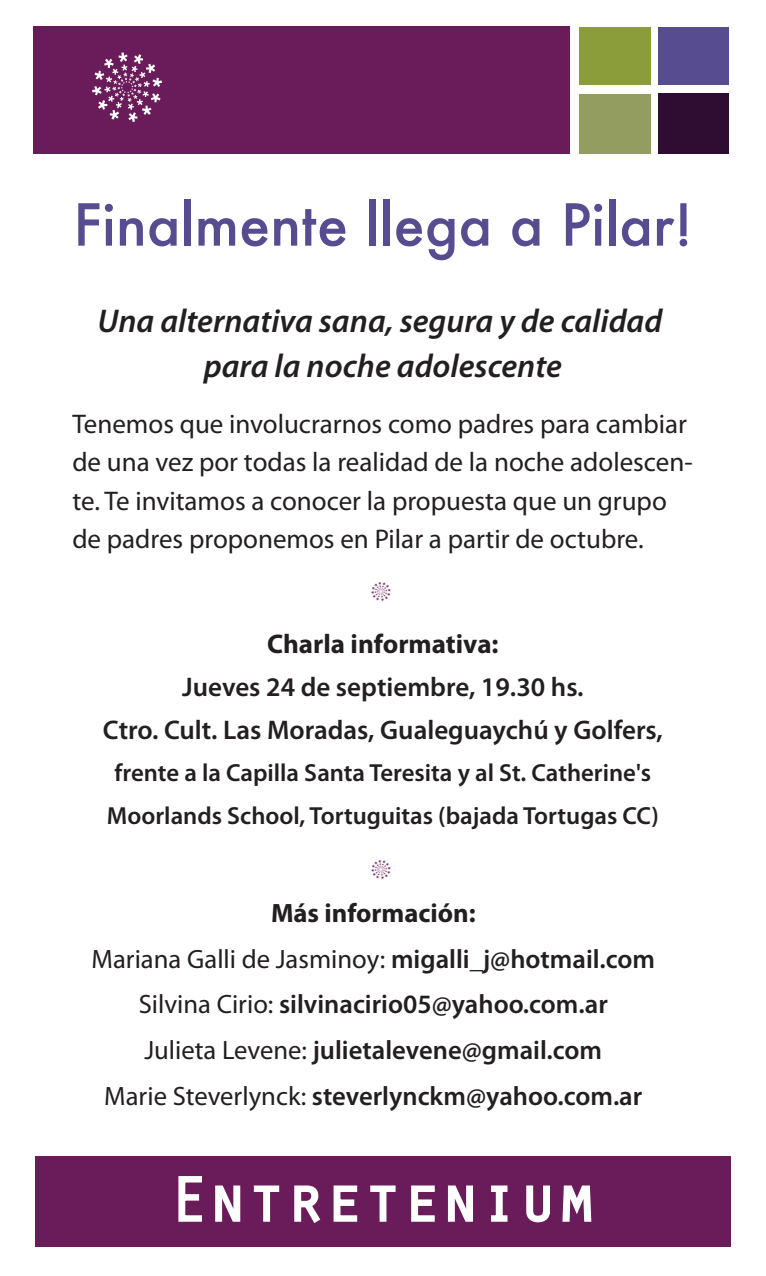
<style>
.page{position:relative;width:766px;height:1276px;background:#fff}
.page>*{position:absolute;margin:0;border:0;box-sizing:border-box;transform-origin:0 0}
.t1{font:87.08px "Superstar DJ";color:#fff}
.t2{font:64.58px "Orator Std";color:#fff}
.t3{font:500 56.25px "Futura";color:#584c91}
.t4{font:italic 600 32.85px/45px "Myriad Pro";color:#231f20;text-align:center}
.t5{font:27px/38.2px "Myriad Pro";color:#231f20}
.t6{font:600 27px/42.8px "Myriad Pro";color:#231f20;text-align:center}
.t7{font:700 27px "Myriad Pro";color:#231f20}
.t8{font:600 26.55px/45.7px "Myriad Pro";color:#231f20;text-align:center}
.t9{font:600 24.75px/42.8px "Myriad Pro";color:#231f20;text-align:center}
.t10{font:23.85px "Superstar DJ";color:#6a1b59}
.s1{font-weight:700}
.s2{font-weight:400}
</style>
<div class="page">
<div style="left:33px;top:26px;width:536px;height:127px;background:#6a1b59"></div>
<div style="left:35px;top:1156px;width:695px;height:90px;background:#6a1b59"></div>
<div style="left:579px;top:27px;width:71px;height:57px;background:#8a9d3a"></div>
<div style="left:658px;top:27px;width:70px;height:57px;background:#584c91"></div>
<div style="left:657px;top:93px;width:71px;height:61px;background:#2f0d32"></div>
<div style="left:579px;top:94px;width:71px;height:59px;background:#949d60"></div>
<svg style="left:178px;top:1176px;width:24px;height:46px"></svg>
<svg style="left:215px;top:1185px;width:26px;height:37px"></svg>
<svg style="left:253px;top:1185px;width:27px;height:37px"></svg>
<svg style="left:294px;top:1185px;width:27px;height:38px"></svg>
<svg style="left:333px;top:1185px;width:25px;height:37px"></svg>
<svg style="left:370px;top:1185px;width:26px;height:37px"></svg>
<svg style="left:411px;top:1185px;width:24px;height:37px"></svg>
<svg style="left:448px;top:1185px;width:25px;height:37px"></svg>
<svg style="left:491px;top:1185px;width:17px;height:37px"></svg>
<svg style="left:526px;top:1185px;width:24px;height:38px"></svg>
<svg style="left:562px;top:1185px;width:30px;height:37px"></svg>
<h1 class="t1" style="left:89px;top:51px;width:89px">C</h1>
<h3 class="t3" style="left:73px;top:186px;width:621px">Finalmente llega a Pilar!</h3>
<p class="t4" style="left:97px;top:297px;width:566px">Una alternativa sana, segura y de calidad para la noche adolescente</p>
<p class="t5" style="left:72px;top:404px;width:621px">Tenemos que involucrarnos como padres para cambiar de una vez por todas la realidad de la noche adolescen&shy;te. Te invitamos a conocer la propuesta que un grupo de padres proponemos en Pilar a partir de octubre.</p>
<p class="t10" style="left:371px;top:581px;width:25px">C</p>
<p class="t7" style="left:267px;top:626px;width:233px">Charla informativa:</p>
<p class="t6" style="left:103px;top:664px;width:561px">Jueves 24 de septiembre, 19.30 hs.<br>Ctro. Cult. Las Moradas, Gualeguaychú y Golfers,</p>
<p class="t9" style="left:107px;top:751px;width:553px">frente a la Capilla Santa Teresita y al St. Catherine's<br>Moorlands School, Tortuguitas (bajada Tortugas CC)</p>
<p class="t10" style="left:371px;top:859px;width:25px">C</p>
<p class="t8" style="left:91px;top:889px;width:565px"><span class="s1">Más información:<br></span><span class="s2">Mariana Galli de Jasminoy:</span> migalli_j@hotmail.com <span class="s2">Silvina Cirio:</span> silvinacirio05@yahoo.com.ar<br><span class="s2">Julieta Levene:</span> julietalevene@gmail.com<br><span class="s2">Marie Steverlynck:</span> steverlynckm@yahoo.com.ar</p>
<h2 class="t2" style="left:169px;top:1153px;width:428px">Entretenium</h2>
</div>
